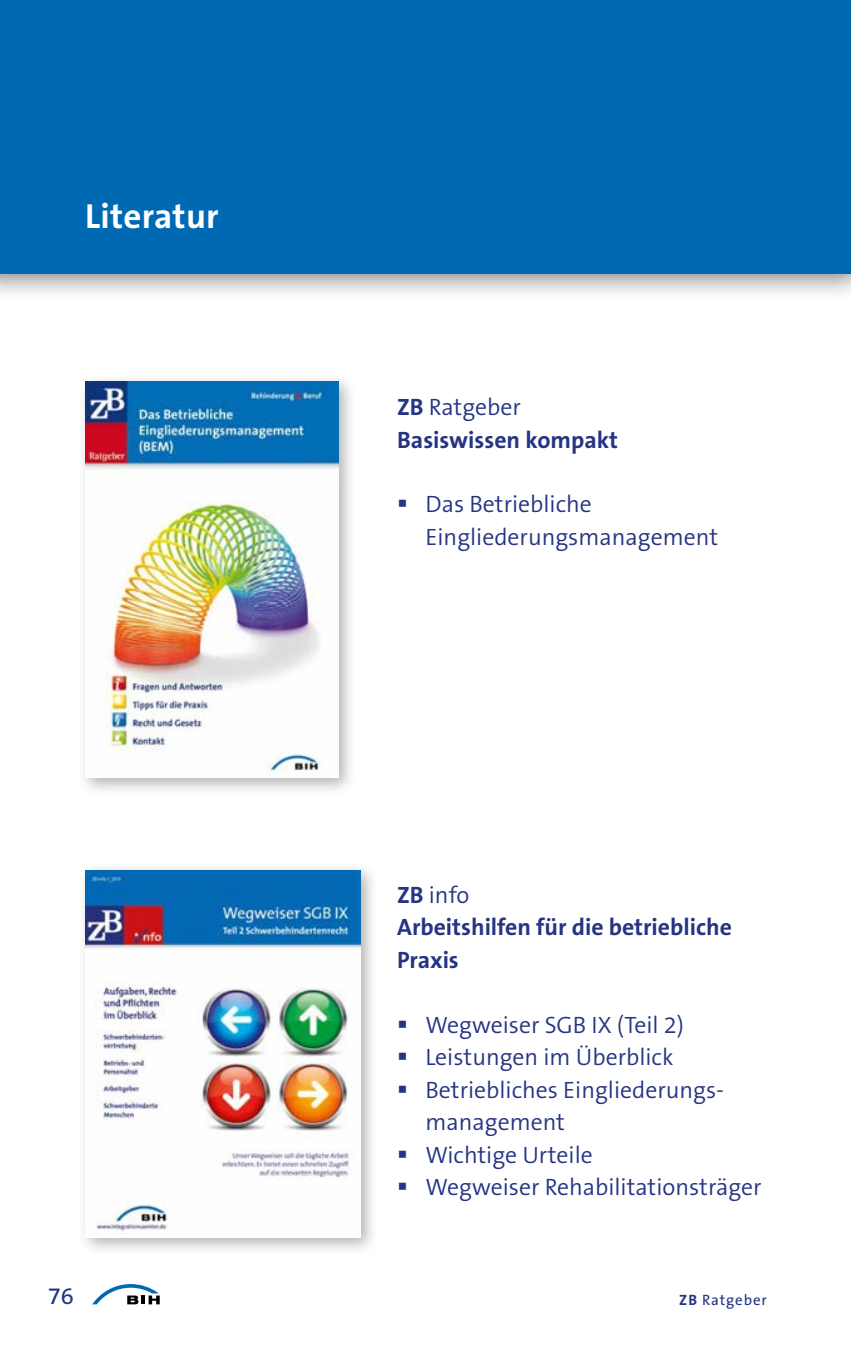
<style>
.page{position:relative;width:851px;height:1347px;background:#fff}
.page>*{position:absolute;margin:0;border:0;box-sizing:border-box;transform-origin:0 0}
.t1{font:700 35px "The Sans B W7";letter-spacing:.01em;color:#fff}
.Fließtext{font:300 23.75px/32.8px "The Sans B W4";color:#253483}
.Fließtext-2{font:700 23.75px/32.5px "The Sans B W7";color:#253483}
.t2{font:23.75px "The Sans B W5 Plain";color:#253483}
.t3{font:15px "The Sans B W5 Plain";letter-spacing:.06em;color:#253483}
.s1{font-family:"The Sans B W7";font-weight:700}
</style>
<div class="page">
<svg style="left:92px;top:1284px;width:68px;height:20px"></svg>
<div style="left:0;top:0;width:850px;height:303px;background:#000;opacity:.5"></div>
<div style="left:0;top:0;width:850px;height:274px;background:#0069b4"></div>
<div style="left:77px;top:373px;width:279px;height:424px;background:#000;opacity:.3"></div>
<img style="left:85px;top:381px;width:253px;height:397px">
<div style="left:77px;top:861px;width:302px;height:395px;background:#000;opacity:.3"></div>
<img style="left:86px;top:870px;width:275px;height:367px">
<h1 class="t1" style="left:85px;top:193px;width:135px">Literatur</h1>
<p class="t2" style="left:48px;top:1281px;width:28px">76</p>
<p class="Fließtext" style="left:397px;top:391px;width:125px"><span class="s1">ZB</span> Ratgeber</p>
<p class="Fließtext-2" style="left:397px;top:423px;width:222px">Basiswissen kompakt</p>
<p class="Fließtext" style="left:425px;top:487px;width:294px">Das Betriebliche<br>Eingliederungsmanagement</p>
<p class="Fließtext" style="left:397px;top:878px;width:74px"><span class="s1">ZB</span> info</p>
<p class="Fließtext-2" style="left:397px;top:911px;width:336px">Arbeitshilfen für die betriebliche<br>Praxis</p>
<p class="Fließtext" style="left:425px;top:1008px;width:260px">Wegweiser SGB IX (Teil 2)</p>
<p class="Fließtext" style="left:425px;top:1041px;width:249px">Leistungen im Überblick</p>
<p class="Fließtext" style="left:425px;top:1073px;width:300px">Betriebliches Eingliederungs&shy;management</p>
<p class="Fließtext" style="left:425px;top:1138px;width:169px">Wichtige Urteile</p>
<p class="Fließtext" style="left:425px;top:1171px;width:337px">Wegweiser Rehabilitationsträger</p>
<p class="t3" style="left:679px;top:1289px;width:89px"><span class="s1">ZB</span> Ratgeber</p>
</div>
